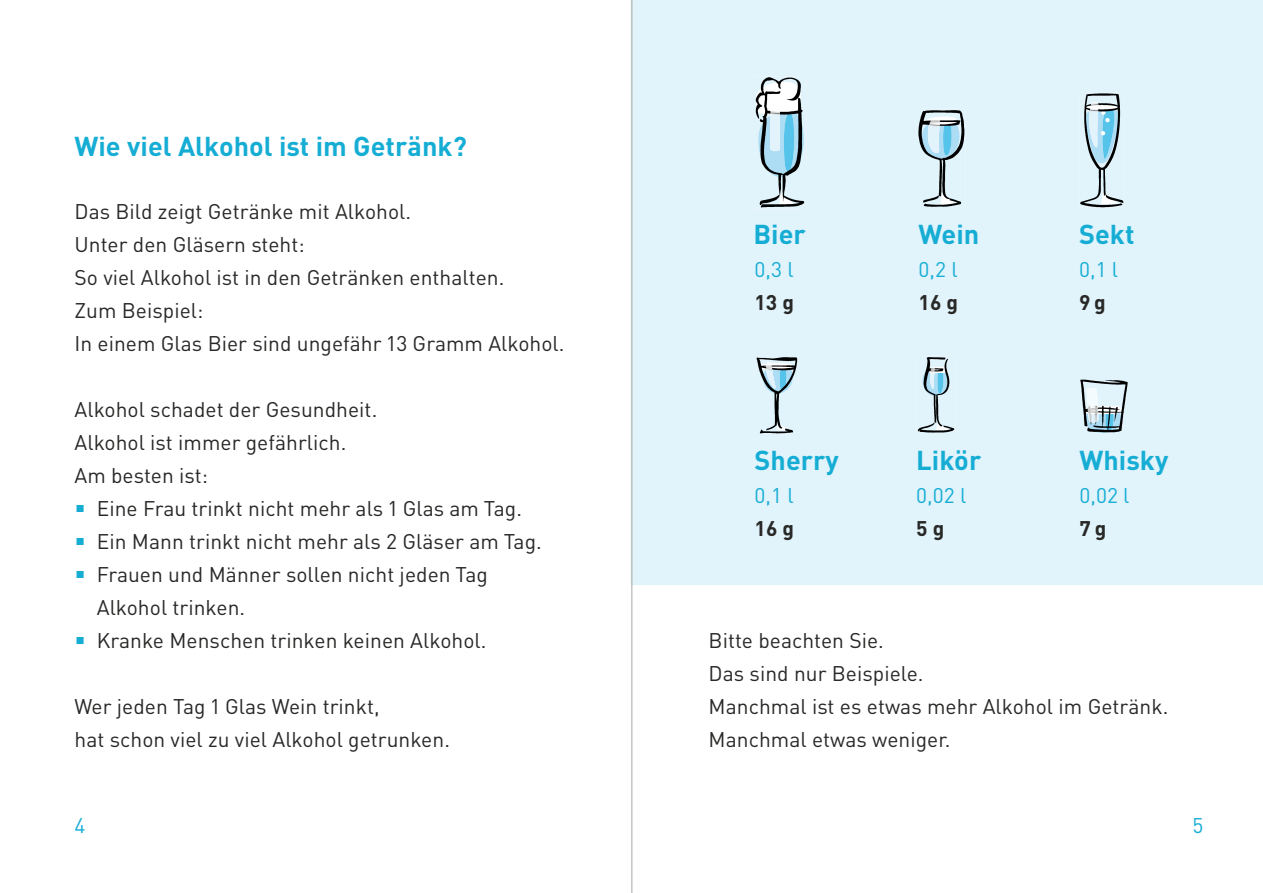
<style>
.page{position:relative;width:1263px;height:893px;background:#fff}
.page>*{position:absolute;margin:0;border:0;box-sizing:border-box;transform-origin:0 0}
.t1{font:700 27px "FFDIN";color:#16add5}
.t2{font:21px/33px "FFDIN";color:#282827}
.t3{font:21px "FFDIN";color:#16add5}
.t4{font:700 21px "FFDIN";color:#282827}
.s1{font-weight:900;font-size:39px;color:#16add5}
</style>
<div class="page">
<div style="left:632px;top:0;width:631px;height:585px;background:#e1f3fb"></div>
<svg style="left:755px;top:356px;width:43px;height:78px;background:#b1c5cd"></svg>
<svg style="left:1078px;top:377px;width:51px;height:58px;background:#aec0c8"></svg>
<svg style="left:917px;top:355px;width:38px;height:80px;background:#b7cbd4"></svg>
<svg style="left:915px;top:108px;width:50px;height:100px;background:#b1c6cf"></svg>
<svg style="left:1079px;top:93px;width:46px;height:114px;background:#b1c9d4"></svg>
<svg style="left:752px;top:76px;width:54px;height:133px;background:#adc4cd"></svg>
<hr style="left:631px;top:0;width:1px;height:893px;background:#a4aaa0">
<p class="t1" style="left:75px;top:129px;width:394px">Wie viel Alkohol ist im Getränk?</p>
<p class="t2" style="left:75px;top:195px;width:491px">Das Bild zeigt Getränke mit Alkohol.<br>Unter den Gläsern steht:<br>So viel Alkohol ist in den Getränken enthalten.<br>Zum Beispiel:<br>In einem Glas Bier sind ungefähr 13 Gramm Alkohol.</p>
<p class="t2" style="left:75px;top:393px;width:304px">Alkohol schadet der Gesundheit.</p>
<p class="t2" style="left:75px;top:426px;width:273px">Alkohol ist immer gefährlich.</p>
<p class="t2" style="left:75px;top:459px;width:135px">Am besten ist:</p>
<p class="t2" style="left:75px;top:492px;width:449px"><span class="s1">·</span> Eine Frau trinkt nicht mehr als 1 Glas am Tag.</p>
<p class="t2" style="left:75px;top:525px;width:469px"><span class="s1">·</span> Ein Mann trinkt nicht mehr als 2 Gläser am Tag.</p>
<p class="t2" style="left:75px;top:558px;width:415px"><span class="s1">·</span> Frauen und Männer sollen nicht jeden Tag</p>
<p class="t2" style="left:97px;top:591px;width:150px">Alkohol trinken.</p>
<p class="t2" style="left:75px;top:624px;width:413px"><span class="s1">·</span> Kranke Menschen trinken keinen Alkohol.</p>
<p class="t2" style="left:75px;top:690px;width:377px">Wer jeden Tag 1 Glas Wein trinkt,<br>hat schon viel zu viel Alkohol getrunken.</p>
<p class="t1" style="left:753px;top:217px;width:54px">Bier</p>
<p class="t1" style="left:918px;top:217px;width:62px">Wein</p>
<p class="t1" style="left:1079px;top:217px;width:57px">Sekt</p>
<p class="t3" style="left:754px;top:256px;width:41px">0,3 l</p>
<p class="t4" style="left:754px;top:288px;width:41px">13 g</p>
<p class="t3" style="left:918px;top:256px;width:41px">0,2 l</p>
<p class="t4" style="left:918px;top:288px;width:41px">16 g</p>
<p class="t3" style="left:1079px;top:256px;width:41px">0,1 l</p>
<p class="t4" style="left:1079px;top:288px;width:28px">9 g</p>
<p class="t1" style="left:755px;top:442px;width:86px">Sherry</p>
<p class="t1" style="left:916px;top:442px;width:66px">Likör</p>
<p class="t1" style="left:1079px;top:442px;width:90px">Whisky</p>
<p class="t3" style="left:755px;top:482px;width:41px">0,1 l</p>
<p class="t4" style="left:755px;top:514px;width:41px">16 g</p>
<p class="t3" style="left:916px;top:482px;width:52px">0,02 l</p>
<p class="t4" style="left:916px;top:514px;width:30px">5 g</p>
<p class="t3" style="left:1079px;top:482px;width:52px">0,02 l</p>
<p class="t4" style="left:1079px;top:514px;width:28px">7 g</p>
<p class="t2" style="left:709px;top:624px;width:461px">Bitte beachten Sie.<br>Das sind nur Beispiele.<br>Manchmal ist es etwas mehr Alkohol im Getränk.<br>Manchmal etwas weniger.</p>
<p class="t3" style="left:74px;top:813px;width:12px">4</p>
<p class="t3" style="left:1192px;top:813px;width:12px">5</p>
</div>
